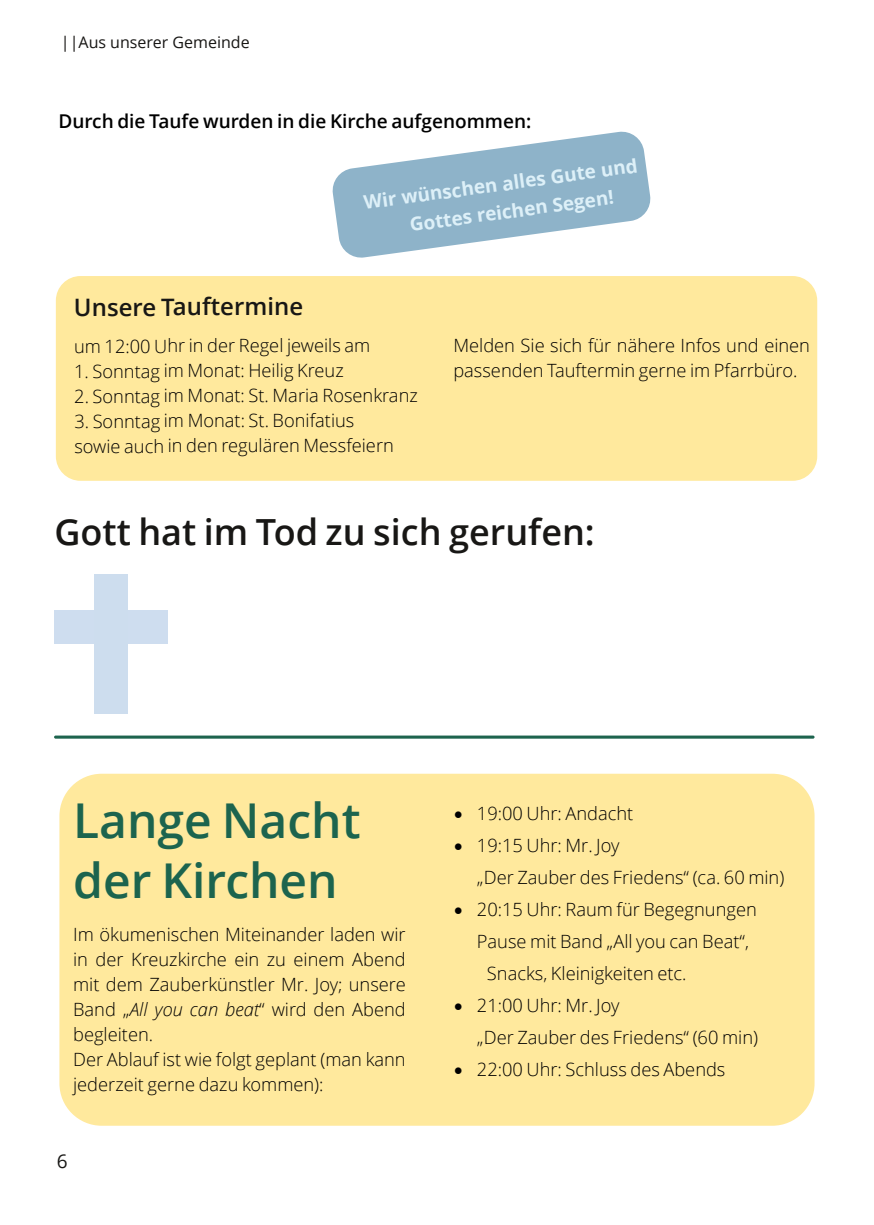
<style>
.page{position:relative;width:874px;height:1225px;background:#fff}
.page>*{position:absolute;margin:0;border:0;box-sizing:border-box;transform-origin:0 0}
.t1{font:600 48px/60px "Open Sans";color:#1c644e}
.t2{font:600 36px "Open Sans";color:#181715}
.t3{font:600 24px "Open Sans";letter-spacing:-.005em;color:#181715}
.t4{font:600 19px "Open Sans";color:#000}
.t5{font:700 19px/28px "Open Sans";color:#ddf0f8}
.t6{font:19px "Open Sans";color:#181715}
.t7{font:300 18.2px/25px "Open Sans";color:#000}
.t8{font:16px "Open Sans";color:#181715}
.s1{font-style:italic}
</style>
<div class="page">
<div style="left:54px;top:610px;width:114px;height:33px;background:#ceddef"></div>
<div style="left:94px;top:573px;width:34px;height:140px;background:#cdddee"></div>
<div style="left:56px;top:276px;width:760px;height:205px;background:#ffe99d;border-radius:25px"></div>
<div style="left:59px;top:773px;width:755px;height:352px;background:#ffe99d;border-radius:42px"></div>
<hr style="left:54px;top:735px;width:760px;height:3px;background:#1d644e;border-radius:2px">
<svg style="left:332px;top:131px;width:319px;height:127px"></svg>
<p class="t8" style="left:61px;top:36px;width:190px">||Aus unserer Gemeinde</p>
<p class="t4" style="left:58px;top:113px;width:474px">Durch die Taufe wurden in die Kirche aufgenommen:</p>
<p class="t5" style="left:404px;top:185px;width:235px;text-indent:-42px;rotate:-8deg">Wir wünschen alles Gute und<br>Gottes reichen Segen!</p>
<h3 class="t3" style="left:74px;top:297px;width:231px">Unsere Tauftermine</h3>
<p class="t7" style="left:74px;top:335px;width:297px">um 12:00 Uhr in der Regel jeweils am</p>
<p class="t7" style="left:74px;top:360px;width:271px">1. Sonntag im Monat: Heilig Kreuz</p>
<p class="t7" style="left:74px;top:385px;width:345px">2. Sonntag im Monat: St. Maria Rosenkranz</p>
<p class="t7" style="left:74px;top:410px;width:321px">3. Sonntag im Monat: St. Bonifatius sowie auch in den regulären Messfeiern</p>
<p class="t7" style="left:453px;top:335px;width:358px">Melden Sie sich für nähere Infos und einen passenden Tauftermin gerne im Pfarrbüro.</p>
<h2 class="t2" style="left:54px;top:518px;width:541px">Gott hat im Tod zu sich gerufen:</h2>
<h1 class="t1" style="left:73px;top:795px;width:289px">Lange Nacht der Kirchen</h1>
<p class="t7" style="left:73px;top:924px;width:334px">Im ökumenischen Miteinander laden wir in der Kreuzkirche ein zu einem Abend mit dem Zauberkünstler Mr. Joy; unsere Band „<span class="s1">All you can beat</span>“ wird den Abend begleiten.<br>Der Ablauf ist wie folgt geplant (man kann jederzeit gerne dazu kommen):</p>
<p class="t6" style="left:57px;top:1153px;width:12px">6</p>
<p class="t7" style="left:476px;top:802px;width:158px">19:00 Uhr: Andacht</p>
<p class="t7" style="left:476px;top:834px;width:144px">19:15 Uhr: Mr. Joy</p>
<p class="t7" style="left:476px;top:866px;width:309px">„Der Zauber des Friedens“ (ca. 60 min)</p>
<p class="t7" style="left:476px;top:898px;width:281px">20:15 Uhr: Raum für Begegnungen</p>
<p class="t7" style="left:476px;top:930px;width:273px">Pause mit Band „All you can Beat“,</p>
<p class="t7" style="left:486px;top:962px;width:201px">Snacks, Kleinigkeiten etc.</p>
<p class="t7" style="left:476px;top:994px;width:144px">21:00 Uhr: Mr. Joy</p>
<p class="t7" style="left:476px;top:1026px;width:282px">„Der Zauber des Friedens“ (60 min)</p>
<p class="t7" style="left:476px;top:1058px;width:250px">22:00 Uhr: Schluss des Abends</p>
</div>
